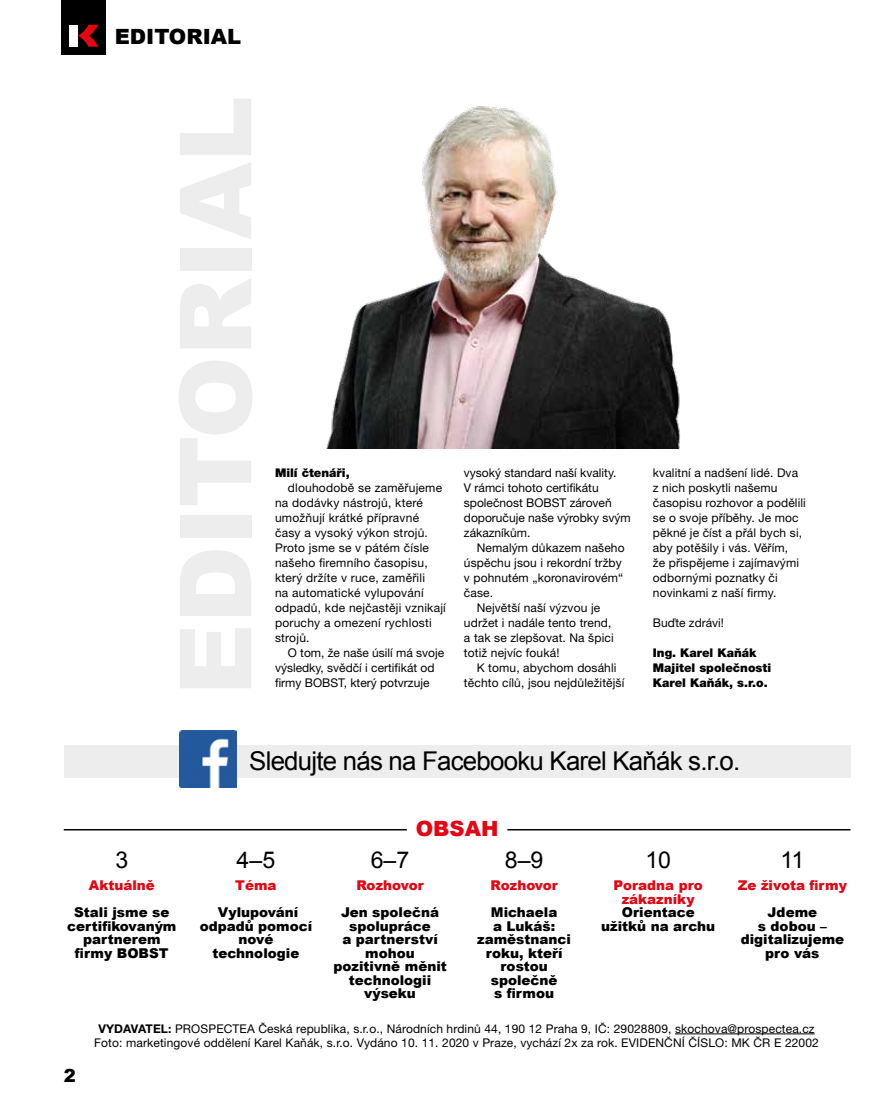
<style>
.page{position:relative;width:893px;height:1106px;background:#fff}
.page>*{position:absolute;margin:0;border:0;box-sizing:border-box;transform-origin:0 0}
.t1{font:25.8px "Arial";letter-spacing:-.03em;color:#000}
.t2{font:23.1px "Arial";color:#000}
.t3{font:900 21px "Arial";color:#000}
.t4{font:900 21px "Arial";color:#e30613}
.t5{font:900 18px "Arial";color:#000}
.t6{font:900 13.5px/13.5px "Arial";color:#000;text-align:center}
.t7{font:900 13.5px/13.5px "Arial";color:#e30613;text-align:center}
.t8{font:12px/15px "Helvetica Neue OT";letter-spacing:.01em;color:#000}
.t9{font:900 12px/15px "Helvetica Neue OT";color:#000}
.s1{font-weight:700}
</style>
<div class="page">
<div style="left:64px;top:745px;width:786px;height:32px;background:#ededed"></div>
<div style="left:61px;top:0;width:44px;height:54px;background:#000"></div>
<svg style="left:88px;top:24px;width:11px;height:23px"></svg>
<div style="left:69px;top:25px;width:9px;height:22px;background:#fff"></div>
<svg style="left:78px;top:25px;width:20px;height:22px"></svg>
<hr style="left:64px;top:829px;width:343px;height:1px;background:#000">
<hr style="left:507px;top:829px;width:343px;height:1px;background:#000">
<img style="left:180px;top:731px;width:56px;height:56px">
<hr style="left:675px;top:1033px;width:140px;height:1px;background:#000">
<img style="left:326px;top:106px;width:354px;height:343px">
<h3 class="t3" style="left:115px;top:21px;width:128px">EDITORIAL</h3>
<p class="t9" style="left:275px;top:465px;width:76px">Milí čtenáři,</p>
<p class="t8" style="left:275px;top:480px;width:172px;text-indent:13px">dlouhodobě se zaměřujeme na dodávky nástrojů, které umožňují krátké přípravné časy a vysoký výkon strojů.<br>Proto jsme se v pátém čísle našeho firemního časopisu, který držíte v ruce, zaměřili<br>na automatické vylupování odpadů, kde nejčastěji vznikají poruchy a omezení rychlosti strojů.</p>
<p class="t8" style="left:275px;top:645px;width:171px;text-indent:13px">O tom, že naše úsilí má svoje výsledky, svědčí i certifikát od firmy BOBST, který potvrzuje</p>
<p class="t8" style="left:464px;top:465px;width:168px">vysoký standard naší kvality.<br>V rámci tohoto certifikátu společnost BOBST zároveň doporučuje naše výrobky svým zákazníkům.</p>
<p class="t8" style="left:477px;top:540px;width:149px">Nemalým důkazem našeho</p>
<p class="t8" style="left:464px;top:555px;width:159px">úspěchu jsou i rekordní tržby</p>
<p class="t8" style="left:464px;top:570px;width:161px">v pohnutém „koronavirovém“</p>
<p class="t8" style="left:464px;top:585px;width:31px">čase.</p>
<p class="t8" style="left:477px;top:600px;width:125px">Největší naší výzvou je</p>
<p class="t8" style="left:464px;top:615px;width:149px">udržet i nadále tento trend,</p>
<p class="t8" style="left:464px;top:630px;width:151px">a tak se zlepšovat. Na špici</p>
<p class="t8" style="left:464px;top:645px;width:97px">totiž nejvíc fouká!</p>
<p class="t8" style="left:477px;top:660px;width:141px">K tomu, abychom dosáhli</p>
<p class="t8" style="left:464px;top:675px;width:162px">těchto cílů, jsou nejdůležitější</p>
<p class="t8" style="left:653px;top:465px;width:155px">kvalitní a nadšení lidé. Dva z nich poskytli našemu časopisu rozhovor a podělili se o svoje příběhy. Je moc pěkné je číst a přál bych si, aby potěšily i vás. Věřím,<br>že přispějeme i zajímavými odbornými poznatky či novinkami z naší firmy.</p>
<p class="t8" style="left:653px;top:615px;width:73px">Buďte zdrávi!</p>
<p class="t9" style="left:653px;top:645px;width:120px">Ing. Karel Kaňák<br>Majitel společnosti<br>Karel Kaňák, s.r.o.</p>
<h1 class="t1" style="left:249px;top:744px;width:493px">Sledujte nás na Facebooku Karel Kaňák s.r.o.</h1>
<h3 class="t4" style="left:416px;top:813px;width:84px">OBSAH</h3>
<h2 class="t2" style="left:115px;top:844px;width:14px">3</h2>
<p class="t7" style="left:89px;top:878px;width:68px">Aktuálně</p>
<p class="t6" style="left:67px;top:905px;width:111px">Stali jsme se certifikovaným partnerem firmy BOBST</p>
<h2 class="t2" style="left:237px;top:844px;width:40px">4–5</h2>
<p class="t7" style="left:235px;top:878px;width:43px">Téma</p>
<p class="t6" style="left:200px;top:905px;width:114px">Vylupování odpadů pomocí nové technologie</p>
<h2 class="t2" style="left:371px;top:844px;width:40px">6–7</h2>
<p class="t7" style="left:356px;top:878px;width:69px">Rozhovor</p>
<p class="t6" style="left:333px;top:905px;width:115px">Jen společná spolupráce<br>a partnerství mohou pozitivně měnit technologii výseku</p>
<h2 class="t2" style="left:505px;top:844px;width:40px">8–9</h2>
<p class="t7" style="left:490px;top:878px;width:69px">Rozhovor</p>
<p class="t6" style="left:477px;top:905px;width:95px">Michaela<br>a Lukáš: zaměstnanci roku, kteří rostou společně<br>s firmou</p>
<h2 class="t2" style="left:645px;top:844px;width:27px">10</h2>
<p class="t7" style="left:614px;top:878px;width:91px">Poradna pro zákazníky</p>
<p class="t6" style="left:601px;top:905px;width:116px">Orientace užitků na archu</p>
<h2 class="t2" style="left:780px;top:844px;width:26px">11</h2>
<p class="t7" style="left:738px;top:878px;width:111px">Ze života firmy</p>
<p class="t6" style="left:741px;top:905px;width:105px">Jdeme<br>s dobou – digitalizujeme pro vás</p>
<h3 class="t5" style="left:64px;top:1062px;width:14px">2</h3>
<p class="t8" style="left:94px;top:1021px;width:726px;text-align:center"><span class="s1">VYDAVATEL:</span> PROSPECTEA Česká republika, s.r.o., Národních hrdinů 44, 190 12 Praha 9, IČ: 29028809, skochova@prospectea.cz<br>Foto: marketingové oddělení Karel Kaňák, s.r.o. Vydáno 10. 11. 2020 v Praze, vychází 2x za rok. EVIDENČNÍ ČÍSLO: MK ČR E 22002</p>
</div>
